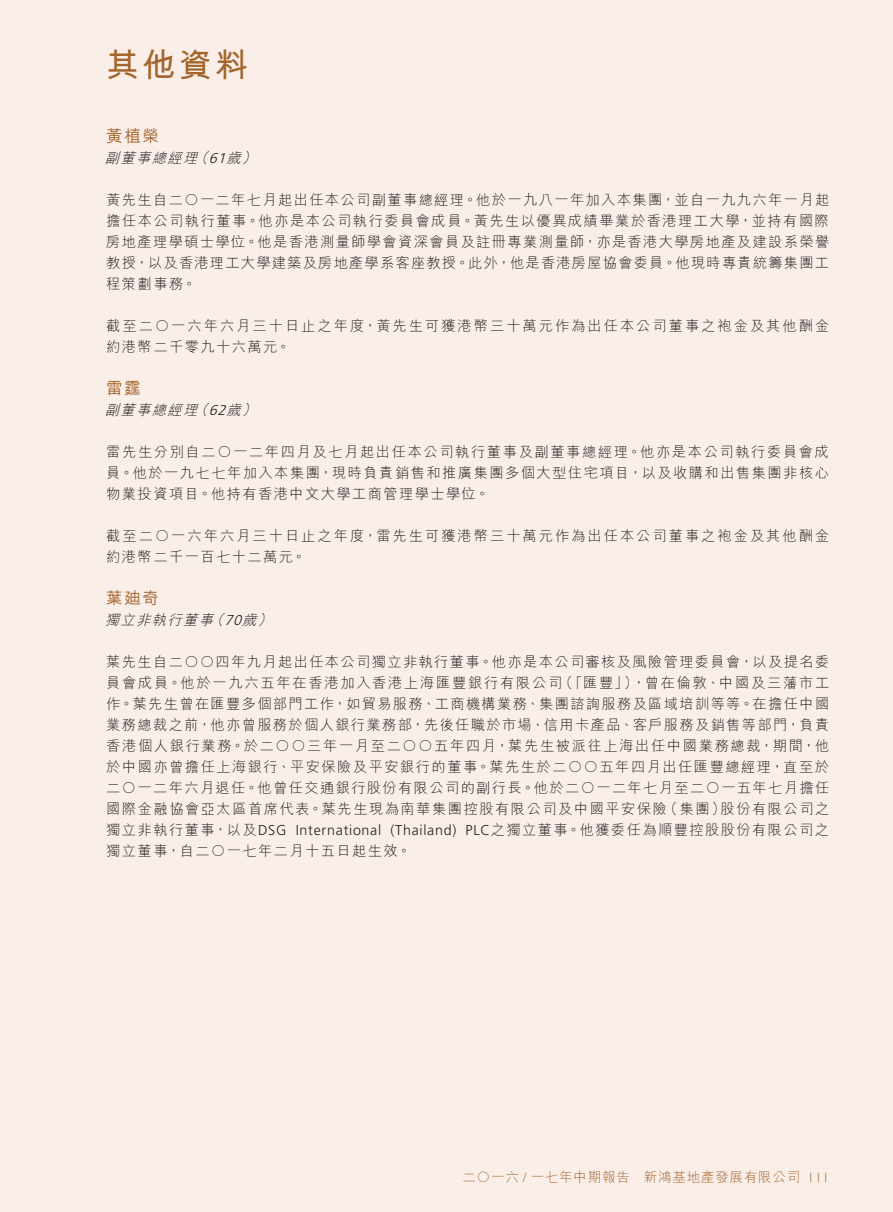
<style>
.page{position:relative;width:893px;height:1212px;background:#faeee9}
.page>*{position:absolute;margin:0;border:0;box-sizing:border-box;transform-origin:0 0}
.Body_Text{font:700 33px "M Hei HK";color:#a3652c}
.Heading_2{font:500 16.5px "M Hei HK";letter-spacing:.1em;color:#a3652c}
.Body_Text-2{font:300 14.25px/21px "M Hei HK";letter-spacing:.1em;color:#231f20;text-align:justify}
.Body_Text-3{font:300 14.25px/21px "M Hei HK";letter-spacing:.14em;color:#231f20}
.Body_Text-4{font:italic 300 14.25px "M Hei HK";color:#231f20}
.t1{font:300 13.5px "M Hei HK";letter-spacing:.06em;color:#a3652c}
.Body_Text-5{font:300 13.5px "Gill Sans Std";color:#a3652c}
.s1{font-family:"Frutiger LT Std"}
.s2{font-family:"Gill Sans Std"}
</style>
<div class="page">
<p class="Body_Text" style="left:106px;top:40px;width:143px">其他資料</p>
<p class="Heading_2" style="left:106px;top:124px;width:54px">黃植榮</p>
<p class="Body_Text-4" style="left:105px;top:151px;width:157px">副董事總經理（<span class="s1">61</span>歲）</p>
<p class="Body_Text-2" style="left:106px;top:189px;width:724px">黃先生自二○一二年七月起出任本公司副董事總經理。他於一九八一年加入本集團，並自一九九六年一月起擔任本公司執行董事。他亦是本公司執行委員會成員。黃先生以優異成績畢業於香港理工大學，並持有國際房地產理學碩士學位。他是香港測量師學會資深會員及註冊專業測量師，亦是香港大學房地產及建設系榮譽教授，以及香港理工大學建築及房地產學系客座教授。此外，他是香港房屋協會委員。他現時專責統籌集團工程策劃事務。</p>
<p class="Body_Text-3" style="left:106px;top:315px;width:724px">截至二○一六年六月三十日止之年度，黃先生可獲港幣三十萬元作為出任本公司董事之袍金及其他酬金約港幣二千零九十六萬元。</p>
<p class="Heading_2" style="left:106px;top:376px;width:36px">雷霆</p>
<p class="Body_Text-4" style="left:105px;top:403px;width:157px">副董事總經理（<span class="s1">62</span>歲）</p>
<p class="Body_Text-2" style="left:106px;top:441px;width:724px">雷先生分別自二○一二年四月及七月起出任本公司執行董事及副董事總經理。他亦是本公司執行委員會成員。他於一九七七年加入本集團，現時負責銷售和推廣集團多個大型住宅項目，以及收購和出售集團非核心物業投資項目。他持有香港中文大學工商管理學士學位。</p>
<p class="Body_Text-3" style="left:106px;top:525px;width:724px">截至二○一六年六月三十日止之年度，雷先生可獲港幣三十萬元作為出任本公司董事之袍金及其他酬金約港幣二千一百七十二萬元。</p>
<p class="Heading_2" style="left:106px;top:586px;width:54px">葉廸奇</p>
<p class="Body_Text-4" style="left:105px;top:613px;width:172px">獨立非執行董事（<span class="s1">70</span>歲）</p>
<p class="Body_Text-2" style="left:106px;top:651px;width:725px">葉先生自二○○四年九月起出任本公司獨立非執行董事。他亦是本公司審核及風險管理委員會，以及提名委員會成員。他於一九六五年在香港加入香港上海匯豐銀行有限公司（「匯豐」），曾在倫敦、中國及三藩市工作。葉先生曾在匯豐多個部門工作，如貿易服務、工商機構業務、集團諮詢服務及區域培訓等等。在擔任中國業務總裁之前，他亦曾服務於個人銀行業務部，先後任職於市場、信用卡產品、客戶服務及銷售等部門，負責香港個人銀行業務。於二○○三年一月至二○○五年四月，葉先生被派往上海出任中國業務總裁，期間，他於中國亦曾擔任上海銀行、平安保險及平安銀行的董事。葉先生於二○○五年四月出任匯豐總經理，直至於二○一二年六月退任。他曾任交通銀行股份有限公司的副行長。他於二○一二年七月至二○一五年七月擔任國際金融協會亞太區首席代表。葉先生現為南華集團控股有限公司及中國平安保險（集團）股份有限公司之獨立非執行董事，以及<span class="s1">DSG International (Thailand) PLC</span>之獨立董事。他獲委任為順豐控股股份有限公司之獨立董事，自二○一七年二月十五日起生效。</p>
<p class="t1" style="left:462px;top:1170px;width:339px">二○一六 <span class="s2">/</span> 一七年中期報告 新鴻基地產發展有限公司</p>
<p class="Body_Text-5" style="left:808px;top:1169px;width:23px">111</p>
</div>
